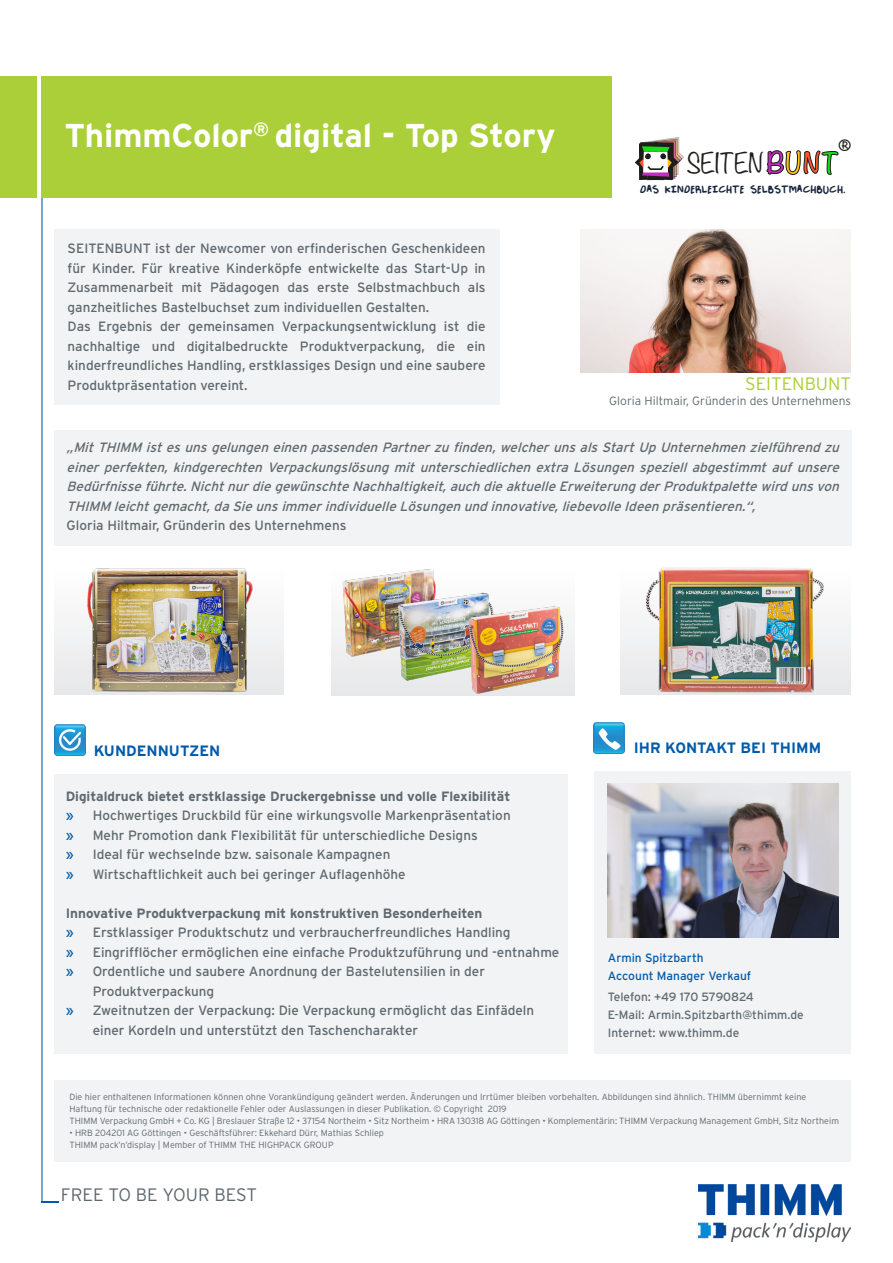
<style>
.page{position:relative;width:893px;height:1263px;background:#fff}
.page>*{position:absolute;margin:0;border:0;box-sizing:border-box;transform-origin:0 0}
.t1{font:700 33px "Interstate";color:#fff}
.t2{font:300 24.9px "Noteworthy";letter-spacing:-.015em;color:#1d1d1b}
.t3{font:700 24px "Noteworthy";color:#1d1d1b}
.t4{font:300 18px "Interstate";color:#5f696f}
.t5{font:300 18px "Interstate";color:#abcf38}
.t6{font:700 15px "Interstate";color:#015aaa}
.t7{font:13.5px/19.5px "Interstate";color:#5f696f;text-align:justify}
.t8{font:italic 13.5px/19.5px "Interstate";color:#5f696f;text-align:justify}
.t9{font:700 13.5px "Interstate";color:#5f696f}
.t10{font:12px "Interstate";color:#5f696f}
.t11{font:300 12px "Interstate";color:#5f696f}
.t12{font:12px "Interstate";color:#015aaa}
.t13{font:12px "Interstate";letter-spacing:-.02em;color:#5f696f}
.t14{font:11.55px "Mosaical";letter-spacing:.055em;color:#16243c}
.t15{font:300 9px "Interstate";color:#5f696f}
.s1{color:#015aaa}
</style>
<div class="page">
<div style="left:54px;top:230px;width:446px;height:175px;background:#f2f3f4"></div>
<div style="left:54px;top:774px;width:513px;height:279px;background:#f2f3f4"></div>
<img style="left:59px;top:724px;width:27px;height:32px">
<div style="left:54px;top:430px;width:797px;height:115px;background:#f2f3f4"></div>
<div style="left:54px;top:567px;width:230px;height:128px;background:#f2f3f4"></div>
<img style="left:84px;top:567px;width:172px;height:127px">
<svg style="left:767px;top:150px;width:71px;height:25px"></svg>
<svg style="left:635px;top:137px;width:49px;height:43px"></svg>
<div style="left:54px;top:1080px;width:796px;height:81px;background:#f2f3f4"></div>
<div style="left:594px;top:771px;width:256px;height:282px;background:#f2f3f4"></div>
<img style="left:593px;top:722px;width:32px;height:31px">
<img style="left:608px;top:783px;width:231px;height:155px">
<div style="left:331px;top:567px;width:243px;height:128px;background:#f2f3f4"></div>
<img style="left:338px;top:567px;width:231px;height:128px">
<div style="left:621px;top:567px;width:229px;height:128px;background:#f2f3f4"></div>
<img style="left:642px;top:567px;width:184px;height:126px">
<div style="left:0;top:77px;width:36px;height:121px;background:#abcf38"></div>
<svg style="left:41px;top:198px;width:18px;height:1005px"></svg>
<img style="left:580px;top:230px;width:271px;height:142px">
<div style="left:41px;top:77px;width:571px;height:121px;background:#abcf38"></div>
<img style="left:699px;top:1184px;width:151px;height:57px">
<p class="t1" style="left:65px;top:117px;width:493px">ThimmColor<sup>®</sup> digital - Top Story</p>
<p class="t7" style="left:68px;top:239px;width:420px">SEITENBUNT ist der Newcomer von erfinderischen Geschenkideen für Kinder. Für kreative Kinderköpfe entwickelte das Start-Up in Zusammenarbeit mit Pädagogen das erste Selbstmachbuch als ganzheitliches Bastelbuchset zum individuellen Gestalten.</p>
<p class="t7" style="left:68px;top:317px;width:419px">Das Ergebnis der gemeinsamen Verpackungsentwicklung ist die nachhaltige und digitalbedruckte Produktverpackung, die ein kinderfreundliches Handling, erstklassiges Design und eine saubere Produktpräsentation vereint.</p>
<p class="t3" style="left:839px;top:129px;width:15px">®</p>
<p class="t14" style="left:640px;top:185px;width:207px">DAS KINDERLEICHTE SELBSTMACHBUCH.</p>
<p class="t2" style="left:687px;top:141px;width:78px">SEITEN</p>
<p class="t5" style="left:745px;top:374px;width:108px">SEITENBUNT</p>
<p class="t11" style="left:609px;top:394px;width:243px">Gloria Hiltmair, Gründerin des Unternehmens</p>
<p class="t8" style="left:67px;top:437px;width:778px">„MitTHIMM istesunsgelungen einen passenden Partnerzu finden,welcherunsalsStartUp Unternehmen zielführend zu einer perfekten, kindgerechten Verpackungslösung mit unterschiedlichen extra Lösungen speziell abgestimmt auf unsere Bedürfnisse führte.Nichtnurdie gewünschte Nachhaltigkeit,auch die aktuelle Erweiterung derProduktpalette wird unsvon THIMM leichtgemacht,da Sie unsimmerindividuelle Lösungen und innovative,liebevolle Ideen präsentieren.“,</p>
<p class="t7" style="left:67px;top:515px;width:281px">Gloria Hiltmair, Gründerin des Unternehmens</p>
<p class="t6" style="left:94px;top:742px;width:128px">KUNDENNUTZEN</p>
<p class="t9" style="left:66px;top:788px;width:446px">Digitaldruck bietet erstklassige Druckergebnisse und volle Flexibilität</p>
<p class="t7" style="left:66px;top:806px;width:446px"><span class="s1">»</span> Hochwertiges Druckbild für eine wirkungsvolle Markenpräsentation</p>
<p class="t7" style="left:66px;top:825px;width:414px"><span class="s1">»</span> Mehr Promotion dank Flexibilität für unterschiedliche Designs</p>
<p class="t7" style="left:66px;top:845px;width:326px"><span class="s1">»</span> Ideal für wechselnde bzw. saisonale Kampagnen</p>
<p class="t7" style="left:66px;top:864px;width:341px"><span class="s1">»</span> Wirtschaftlichkeit auch bei geringer Auflagenhöhe</p>
<p class="t9" style="left:66px;top:905px;width:418px">Innovative Produktverpackung mit konstruktiven Besonderheiten</p>
<p class="t7" style="left:66px;top:923px;width:446px"><span class="s1">»</span> Erstklassiger Produktschutz und verbraucherfreundliches Handling</p>
<p class="t7" style="left:66px;top:942px;width:495px"><span class="s1">»</span> Eingrifflöcher ermöglichen eine einfache Produktzuführung und -entnahme</p>
<p class="t7" style="left:66px;top:962px;width:421px"><span class="s1">»</span> Ordentliche und saubere Anordnung der Bastelutensilien in der</p>
<p class="t7" style="left:93px;top:981px;width:123px">Produktverpackung</p>
<p class="t7" style="left:93px;top:1001px;width:443px;text-indent:-27px"><span class="s1">»</span> Zweitnutzen der Verpackung: Die Verpackung ermöglicht das Einfädeln einer Kordeln und unterstützt den Taschencharakter</p>
<p class="t6" style="left:634px;top:739px;width:189px">IHR KONTAKT BEI THIMM</p>
<p class="t12" style="left:608px;top:951px;width:97px">Armin Spitzbarth</p>
<p class="t12" style="left:608px;top:969px;width:145px">Account Manager Verkauf</p>
<p class="t13" style="left:608px;top:990px;width:147px">Telefon: +49 170 5790824</p>
<p class="t10" style="left:608px;top:1008px;width:197px">E-Mail: Armin.Spitzbarth@thimm.de</p>
<p class="t10" style="left:608px;top:1026px;width:133px">Internet: www.thimm.de</p>
<p class="t15" style="left:69px;top:1092px;width:738px">Die hier enthaltenen Informationen können ohne Vorankündigung geändert werden. Änderungen und Irrtümer bleiben vorbehalten. Abbildungen sind ähnlich. THIMM übernimmt keine</p>
<p class="t15" style="left:69px;top:1104px;width:439px">Haftung für technische oder redaktionelle Fehler oder Auslassungen in dieser Publikation. © Copyright 2019</p>
<p class="t15" style="left:69px;top:1116px;width:771px">THIMM Verpackung GmbH + Co. KG | Breslauer Straße 12 • 37154 Northeim • Sitz Northeim • HRA 130318 AG Göttingen • Komplementärin: THIMM Verpackung Management GmbH, Sitz Northeim</p>
<p class="t15" style="left:69px;top:1128px;width:316px">• HRB 204201 AG Göttingen • Geschäftsführer: Ekkehard Dürr, Mathias Schliep</p>
<p class="t15" style="left:69px;top:1140px;width:266px">THIMM pack’n’display | Member of THIMM THE HIGHPACK GROUP</p>
<p class="t4" style="left:61px;top:1185px;width:197px">FREE TO BE YOUR BEST</p>
</div>
